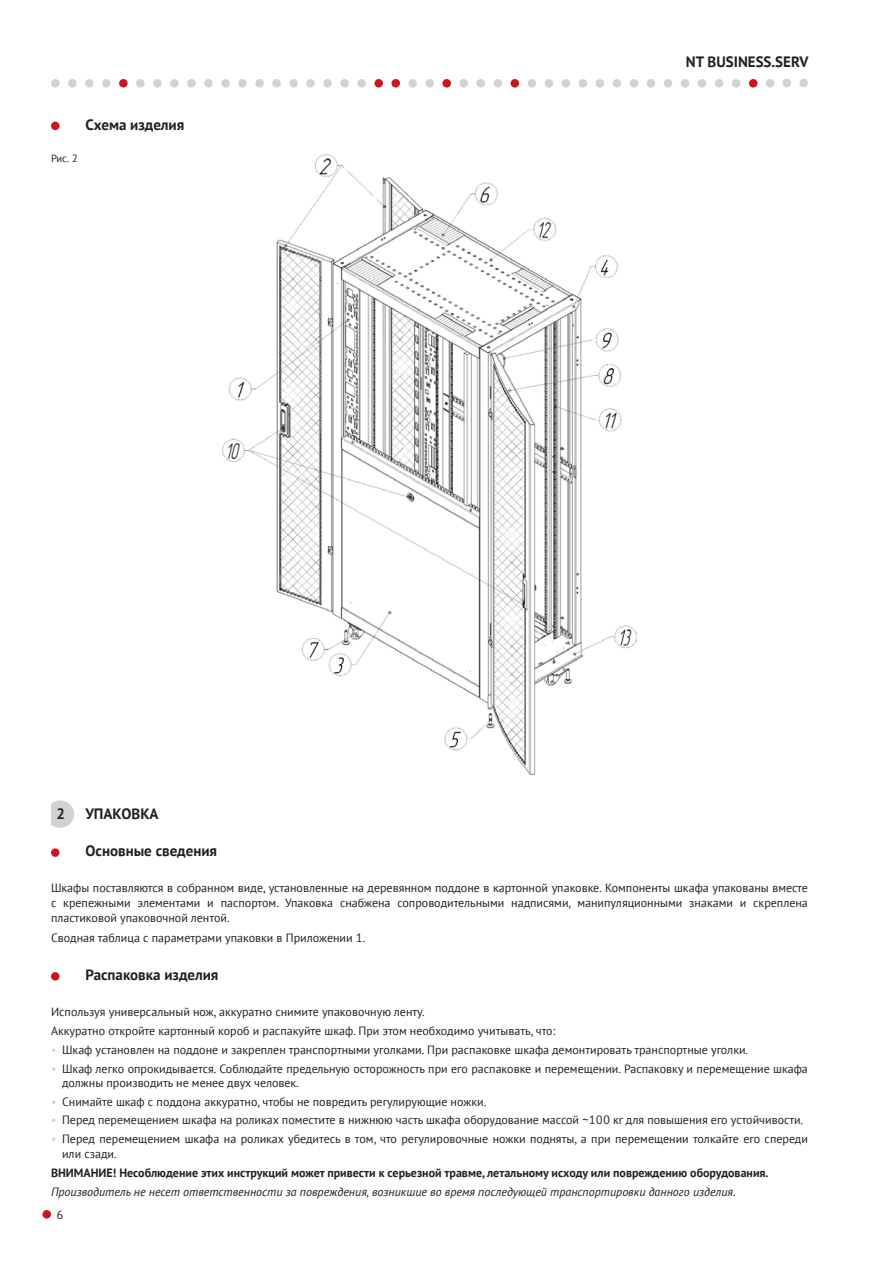
<style>
.page{position:relative;width:893px;height:1263px;background:#fff}
.page>*{position:absolute;margin:0;border:0;box-sizing:border-box;transform-origin:0 0}
.t1{font:700 15px "PT Sans";color:#231f20}
.t2{font:12px/15px "PT Sans";color:#231f20}
.t3{font:700 12px "PT Sans";color:#231f20}
.t4{font:italic 12px "PT Sans";color:#231f20}
.t5{font:10.5px "PT Sans";color:#231f20}
.s1{color:#d1d2d4}
</style>
<div class="page">
<div style="left:51px;top:79px;width:9px;height:9px;background:#d1d2d4;border-radius:50%"></div>
<div style="left:68px;top:79px;width:9px;height:9px;background:#d1d2d4;border-radius:50%"></div>
<div style="left:85px;top:79px;width:9px;height:9px;background:#d1d2d4;border-radius:50%"></div>
<div style="left:102px;top:79px;width:9px;height:9px;background:#d1d2d4;border-radius:50%"></div>
<div style="left:119px;top:79px;width:9px;height:9px;background:#cd151d;border-radius:50%"></div>
<div style="left:136px;top:79px;width:9px;height:9px;background:#d1d2d4;border-radius:50%"></div>
<div style="left:153px;top:79px;width:9px;height:9px;background:#d1d2d4;border-radius:50%"></div>
<div style="left:170px;top:79px;width:9px;height:9px;background:#d1d2d4;border-radius:50%"></div>
<div style="left:187px;top:79px;width:9px;height:9px;background:#d1d2d4;border-radius:50%"></div>
<div style="left:204px;top:79px;width:9px;height:9px;background:#d1d2d4;border-radius:50%"></div>
<div style="left:221px;top:79px;width:9px;height:9px;background:#d1d2d4;border-radius:50%"></div>
<div style="left:238px;top:79px;width:9px;height:9px;background:#d1d2d4;border-radius:50%"></div>
<div style="left:255px;top:79px;width:9px;height:9px;background:#d1d2d4;border-radius:50%"></div>
<div style="left:272px;top:79px;width:9px;height:9px;background:#d1d2d4;border-radius:50%"></div>
<div style="left:289px;top:79px;width:9px;height:9px;background:#d1d2d4;border-radius:50%"></div>
<div style="left:306px;top:79px;width:9px;height:9px;background:#d1d2d4;border-radius:50%"></div>
<div style="left:323px;top:79px;width:9px;height:9px;background:#d1d2d4;border-radius:50%"></div>
<div style="left:340px;top:79px;width:9px;height:9px;background:#d1d2d4;border-radius:50%"></div>
<div style="left:357px;top:79px;width:9px;height:9px;background:#d1d2d4;border-radius:50%"></div>
<div style="left:374px;top:79px;width:9px;height:9px;background:#cd151d;border-radius:50%"></div>
<div style="left:391px;top:79px;width:9px;height:9px;background:#cd151d;border-radius:50%"></div>
<div style="left:408px;top:79px;width:9px;height:9px;background:#d1d2d4;border-radius:50%"></div>
<div style="left:425px;top:79px;width:9px;height:9px;background:#d1d2d4;border-radius:50%"></div>
<div style="left:442px;top:79px;width:9px;height:9px;background:#cd151d;border-radius:50%"></div>
<div style="left:459px;top:79px;width:9px;height:9px;background:#d1d2d4;border-radius:50%"></div>
<div style="left:476px;top:79px;width:9px;height:9px;background:#d1d2d4;border-radius:50%"></div>
<div style="left:494px;top:79px;width:8px;height:9px;background:#d1d2d4;border-radius:50%"></div>
<div style="left:511px;top:79px;width:8px;height:9px;background:#cd151d;border-radius:50%"></div>
<div style="left:528px;top:79px;width:8px;height:9px;background:#d1d2d4;border-radius:50%"></div>
<div style="left:545px;top:79px;width:8px;height:9px;background:#d1d2d4;border-radius:50%"></div>
<div style="left:562px;top:79px;width:8px;height:9px;background:#d1d2d4;border-radius:50%"></div>
<div style="left:579px;top:79px;width:8px;height:9px;background:#d1d2d4;border-radius:50%"></div>
<div style="left:596px;top:79px;width:8px;height:9px;background:#d1d2d4;border-radius:50%"></div>
<div style="left:613px;top:79px;width:8px;height:9px;background:#d1d2d4;border-radius:50%"></div>
<div style="left:630px;top:79px;width:8px;height:9px;background:#d1d2d4;border-radius:50%"></div>
<div style="left:647px;top:79px;width:8px;height:9px;background:#d1d2d4;border-radius:50%"></div>
<div style="left:664px;top:79px;width:8px;height:9px;background:#d1d2d4;border-radius:50%"></div>
<div style="left:681px;top:79px;width:8px;height:9px;background:#d1d2d4;border-radius:50%"></div>
<div style="left:698px;top:79px;width:8px;height:9px;background:#d1d2d4;border-radius:50%"></div>
<div style="left:715px;top:79px;width:8px;height:9px;background:#d1d2d4;border-radius:50%"></div>
<div style="left:732px;top:79px;width:8px;height:9px;background:#d1d2d4;border-radius:50%"></div>
<div style="left:749px;top:79px;width:8px;height:9px;background:#cd151d;border-radius:50%"></div>
<div style="left:766px;top:79px;width:8px;height:9px;background:#d1d2d4;border-radius:50%"></div>
<div style="left:782px;top:79px;width:9px;height:8px;background:#d1d2d4;border-radius:50%"></div>
<div style="left:799px;top:79px;width:9px;height:8px;background:#d1d2d4;border-radius:50%"></div>
<div style="left:43px;top:1210px;width:8px;height:8px;background:#cd151d;border-radius:50%"></div>
<img style="left:223px;top:155px;width:413px;height:620px">
<div style="left:51px;top:848px;width:9px;height:9px;background:#cd151d;border-radius:50%"></div>
<svg style="left:51px;top:800px;width:23px;height:28px"></svg>
<div style="left:51px;top:122px;width:9px;height:8px;background:#cd151d;border-radius:50%"></div>
<div style="left:51px;top:972px;width:9px;height:8px;background:#cd151d;border-radius:50%"></div>
<p class="t1" style="left:85px;top:114px;width:100px">Схема изделия</p>
<p class="t5" style="left:51px;top:152px;width:28px">Рис. 2</p>
<p class="t1" style="left:56px;top:804px;width:11px">2</p>
<p class="t1" style="left:85px;top:804px;width:75px">УПАКОВКА</p>
<p class="t1" style="left:686px;top:52px;width:124px">NT BUSINESS.SERV</p>
<p class="t1" style="left:85px;top:841px;width:133px">Основные сведения</p>
<p class="t2" style="left:51px;top:880px;width:758px;text-align:justify">Шкафы поставляются в собранном виде, установленные на деревянном поддоне в картонной упаковке. Компоненты шкафа упакованы вместе с крепежными элементами и паспортом. Упаковка снабжена сопроводительными надписями, манипуляционными знаками и скреплена пластиковой упаковочной лентой.</p>
<p class="t2" style="left:51px;top:929px;width:316px">Сводная таблица с параметрами упаковки в Приложении 1.</p>
<p class="t1" style="left:85px;top:965px;width:134px">Распаковка изделия</p>
<p class="t2" style="left:51px;top:1002px;width:506px;line-height:19.2px">Используя универсальный нож, аккуратно снимите упаковочную ленту.<br>Аккуратно откройте картонный короб и распакуйте шкаф. При этом необходимо учитывать, что:</p>
<p class="t2" style="left:51px;top:1042px;width:699px"><span class="s1">•</span> Шкаф установлен на поддоне и закреплен транспортными уголками. При распаковке шкафа демонтировать транспортные уголки.</p>
<p class="t2" style="left:62px;top:1061px;width:747px;line-height:14.4px;text-indent:-11px"><span class="s1">•</span> Шкаф легко опрокидывается. Соблюдайте предельную осторожность при его распаковке и перемещении. Распаковку и перемещение шкафа должны производить не менее двух человек.</p>
<p class="t2" style="left:51px;top:1093px;width:437px"><span class="s1">•</span> Снимайте шкаф с поддона аккуратно, чтобы не повредить регулирующие ножки.</p>
<p class="t2" style="left:51px;top:1112px;width:754px"><span class="s1">•</span> Перед перемещением шкафа на роликах поместите в нижнюю часть шкафа оборудование массой ~100 кг для повышения его устойчивости.</p>
<p class="t2" style="left:62px;top:1131px;width:747px;text-indent:-11px"><span class="s1">•</span> Перед перемещением шкафа на роликах убедитесь в том, что регулировочные ножки подняты, а при перемещении толкайте его спереди или сзади.</p>
<p class="t3" style="left:51px;top:1165px;width:719px">ВНИМАНИЕ! Несоблюдение этих инструкций может привести к серьезной травме, летальному исходу или повреждению оборудования.</p>
<p class="t4" style="left:51px;top:1184px;width:686px">Производитель не несет ответственности за повреждения, возникшие во время последующей транспортировки данного изделия.</p>
<p class="t2" style="left:57px;top:1206px;width:9px">6</p>
</div>
